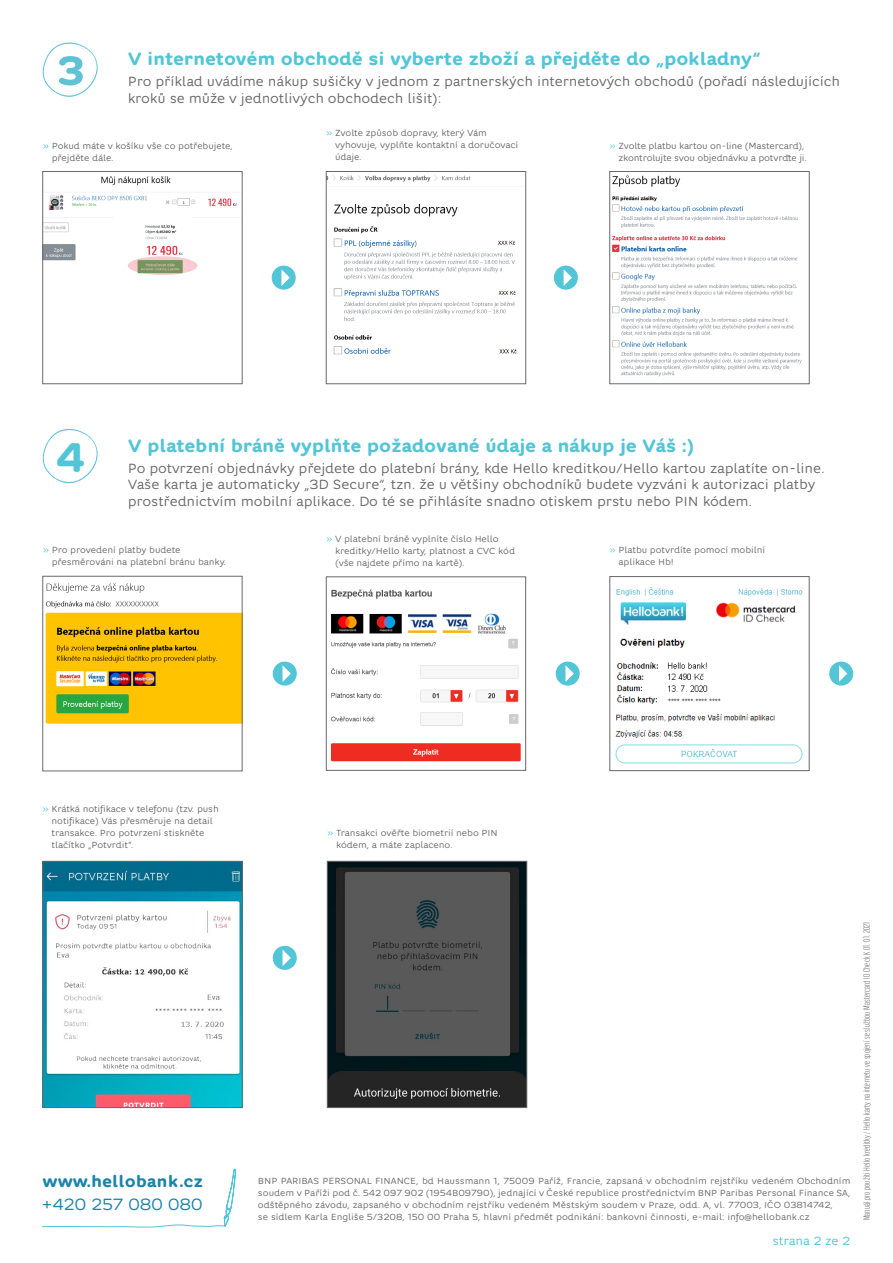
<style>
.page{position:relative;width:893px;height:1263px;background:#fff}
.page>*{position:absolute;margin:0;border:0;box-sizing:border-box;transform-origin:0 0}
.t1{font:700 42px "Hello Type";color:#52c5d6}
.TEXT_NORM{font:700 18px "Hello Type";letter-spacing:-.01em;color:#52c5d6}
.t2{font:700 16.5px "Hello Type";color:#1b84aa}
.t3{font:16.5px "Hello Type";letter-spacing:-.02em;color:#1b84aa}
.TEXT_NORM-2{font:13.5px/16.5px "Hello Type";letter-spacing:-.01em;color:#69696c}
.TEXT_NORM-3{font:12px "Hello Type";letter-spacing:-.01em;color:#52c5d6}
.TEXT_NORM-4{font:9px/12px "Hello Type";letter-spacing:-.01em;color:#69696c}
.t4{font:300 9px "Hello Type Condensed";letter-spacing:.02em;color:#69696c}
.s1{color:#52c5d6}
</style>
<div class="page">
<img style="left:45px;top:583px;width:195px;height:141px">
<img style="left:331px;top:589px;width:190px;height:173px">
<div style="left:326px;top:577px;width:200px;height:193px;border:1px solid #69696c"></div>
<img style="left:615px;top:587px;width:188px;height:177px">
<div style="left:610px;top:576px;width:199px;height:195px;border:1px solid #69696c"></div>
<svg style="left:42px;top:428px;width:56px;height:56px"></svg>
<svg style="left:273px;top:661px;width:24px;height:25px"></svg>
<svg style="left:283px;top:665px;width:8px;height:17px"></svg>
<div style="left:556px;top:661px;width:24px;height:25px;background:#52c5d6;border-radius:50%"></div>
<svg style="left:565px;top:665px;width:9px;height:17px"></svg>
<svg style="left:42px;top:1168px;width:194px;height:60px"></svg>
<img style="left:45px;top:176px;width:195px;height:99px">
<div style="left:43px;top:171px;width:199px;height:213px;border:1px solid #69696c"></div>
<img style="left:328px;top:175px;width:189px;height:180px">
<div style="left:326px;top:171px;width:200px;height:213px;border:1px solid #69696c"></div>
<img style="left:612px;top:175px;width:190px;height:202px">
<div style="left:610px;top:171px;width:199px;height:213px;border:1px solid #69696c"></div>
<svg style="left:128px;top:256px;width:69px;height:19px"></svg>
<div style="left:272px;top:266px;width:24px;height:24px;background:#52c5d6;border-radius:50%"></div>
<svg style="left:281px;top:269px;width:9px;height:17px"></svg>
<div style="left:554px;top:266px;width:24px;height:24px;background:#52c5d6;border-radius:50%"></div>
<svg style="left:564px;top:270px;width:8px;height:16px"></svg>
<svg style="left:42px;top:42px;width:56px;height:55px"></svg>
<div style="left:273px;top:946px;width:24px;height:24px;background:#52c5d6;border-radius:50%"></div>
<svg style="left:283px;top:950px;width:8px;height:16px"></svg>
<div style="left:829px;top:661px;width:24px;height:25px;background:#52c5d6;border-radius:50%"></div>
<svg style="left:839px;top:665px;width:8px;height:17px"></svg>
<img style="left:45px;top:863px;width:195px;height:243px">
<div style="left:43px;top:861px;width:199px;height:247px;border:1px solid #69696c"></div>
<img style="left:329px;top:863px;width:196px;height:243px">
<div style="left:327px;top:861px;width:200px;height:247px;border:1px solid #69696c"></div>
<p class="TEXT_NORM" style="left:128px;top:45px;width:635px">V internetovém obchodě si vyberte zboží a přejděte do „pokladny“</p>
<p class="TEXT_NORM-2" style="left:128px;top:72px;width:714px">Pro příklad uvádíme nákup sušičky v jednom z partnerských internetových obchodů (pořadí následujících kroků se může v jednotlivých obchodech lišit):</p>
<p class="TEXT_NORM-4" style="left:52px;top:139px;width:183px;text-indent:-9px"><span class="s1">»</span> Pokud máte v košíku vše co potřebujete, přejděte dále.</p>
<p class="TEXT_NORM-4" style="left:335px;top:126px;width:185px;text-indent:-9px"><span class="s1">»</span> Zvolte způsob dopravy, který Vám vyhovuje, vyplňte kontaktní a doručovací údaje.</p>
<p class="TEXT_NORM-4" style="left:610px;top:139px;width:199px;text-align:right"><span class="s1">»</span> Zvolte platbu kartou on-line (Mastercard), zkontrolujte svou objednávku a potvrďte ji.</p>
<p class="TEXT_NORM" style="left:128px;top:431px;width:567px">V platební bráně vyplňte požadované údaje a nákup je Váš :)</p>
<p class="TEXT_NORM-2" style="left:128px;top:459px;width:698px">Po potvrzení objednávky přejdete do platební brány, kde Hello kreditkou/Hello kartou zaplatíte on-line.<br>Vaše karta je automaticky „3D Secure“, tzn. že u většiny obchodníků budete vyzváni k autorizaci platby prostřednictvím mobilní aplikace. Do té se přihlásíte snadno otiskem prstu nebo PIN kódem.</p>
<p class="TEXT_NORM-4" style="left:52px;top:543px;width:176px;text-indent:-9px"><span class="s1">»</span> Pro provedení platby budete přesměrováni na platební bránu banky.</p>
<p class="TEXT_NORM-4" style="left:335px;top:532px;width:181px;text-indent:-9px"><span class="s1">»</span> V platební bráně vyplníte číslo Hello kreditky/Hello karty, platnost a CVC kód (vše najdete přímo na kartě).</p>
<p class="TEXT_NORM-4" style="left:619px;top:543px;width:148px;text-indent:-9px"><span class="s1">»</span> Platbu potvrdíte pomocí mobilní aplikace Hb!</p>
<p class="t1" style="left:56px;top:424px;width:31px">4</p>
<p class="TEXT_NORM-4" style="left:52px;top:802px;width:169px;text-indent:-9px"><span class="s1">»</span> Krátká notifikace v telefonu (tzv. push notifikace) Vás přesměruje na detail transakce. Pro potvrzení stiskněte tlačítko „Potvrdit“.</p>
<p class="t2" style="left:43px;top:1168px;width:162px">www.hellobank.cz</p>
<p class="t3" style="left:41px;top:1191px;width:163px">+420 257 080 080</p>
<p class="TEXT_NORM-4" style="left:336px;top:826px;width:163px;text-indent:-9px"><span class="s1">»</span> Transakci ověřte biometrií nebo PIN kódem, a máte zaplaceno.</p>
<p class="TEXT_NORM-4" style="left:258px;top:1174px;width:594px">BNP PARIBAS PERSONAL FINANCE, bd Haussmann 1, 75009 Paříž, Francie, zapsaná v obchodním rejstříku vedeném Obchodním soudem v Paříži pod č. 542 097 902 (1954B09790), jednající v České republice prostřednictvím BNP Paribas Personal Finance SA,</p>
<p class="TEXT_NORM-4" style="left:258px;top:1198px;width:577px">odštěpného závodu, zapsaného v obchodním rejstříku vedeném Městským soudem v Praze, odd. A, vl. 77003, IČO 03814742,</p>
<p class="TEXT_NORM-4" style="left:258px;top:1210px;width:553px">se sídlem Karla Engliše 5/3208, 150 00 Praha 5, hlavní předmět podnikání: bankovní činnosti, e-mail: info@hellobank.cz</p>
<p class="TEXT_NORM-3" style="left:772px;top:1232px;width:80px">strana 2 ze 2</p>
<p class="t4" style="left:860px;top:1220px;width:300px;rotate:-90deg">Manuál pro použití Hello kreditky / Hello karty na internetu ve spojení se službou Mastercard ID Check K 01. 01. 2021</p>
</div>
